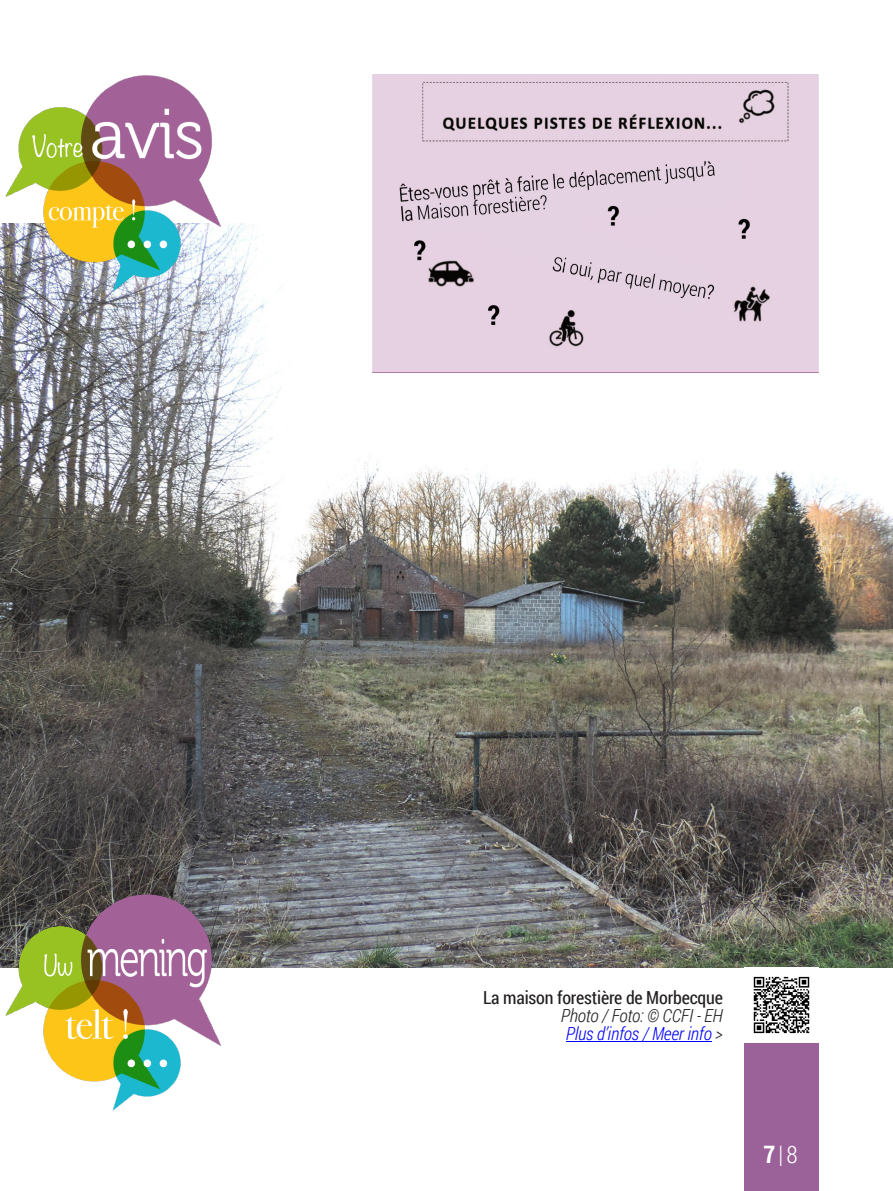
<style>
.page{position:relative;width:893px;height:1191px;background:#fff}
.page>*{position:absolute;margin:0;border:0;box-sizing:border-box;transform-origin:0 0}
.t1{font:300 24px "Roboto Condensed";color:#fff}
.t2{font:italic 300 18px/18px "Roboto Condensed";letter-spacing:-.01em;color:#231f20}
.t3{font:18px "Roboto Condensed";letter-spacing:-.01em;color:#231f20}
.s1{color:#00f}
.s2{font-weight:700}
</style>
<div class="page">
<div style="left:744px;top:1042px;width:75px;height:149px;background:#9a6298"></div>
<img style="left:0;top:223px;width:893px;height:744px">
<hr style="left:566px;top:1041px;width:146px;height:1px;background:#00f">
<img style="left:753px;top:976px;width:57px;height:58px">
<img style="left:0;top:75px;width:223px;height:223px">
<img style="left:0;top:893px;width:223px;height:218px">
<img style="left:372px;top:74px;width:447px;height:298px">
<p class="t3" style="left:483px;top:985px;width:241px">La maison forestière de Morbecque</p>
<p class="t2" style="left:561px;top:1006px;width:164px">Photo / Foto: © CCFI - EH<br><span class="s1">Plus d’infos / Meer info</span> &gt;</p>
<h1 class="t1" style="left:764px;top:1137px;width:36px"><span class="s2">7</span>|8</h1>
</div>
